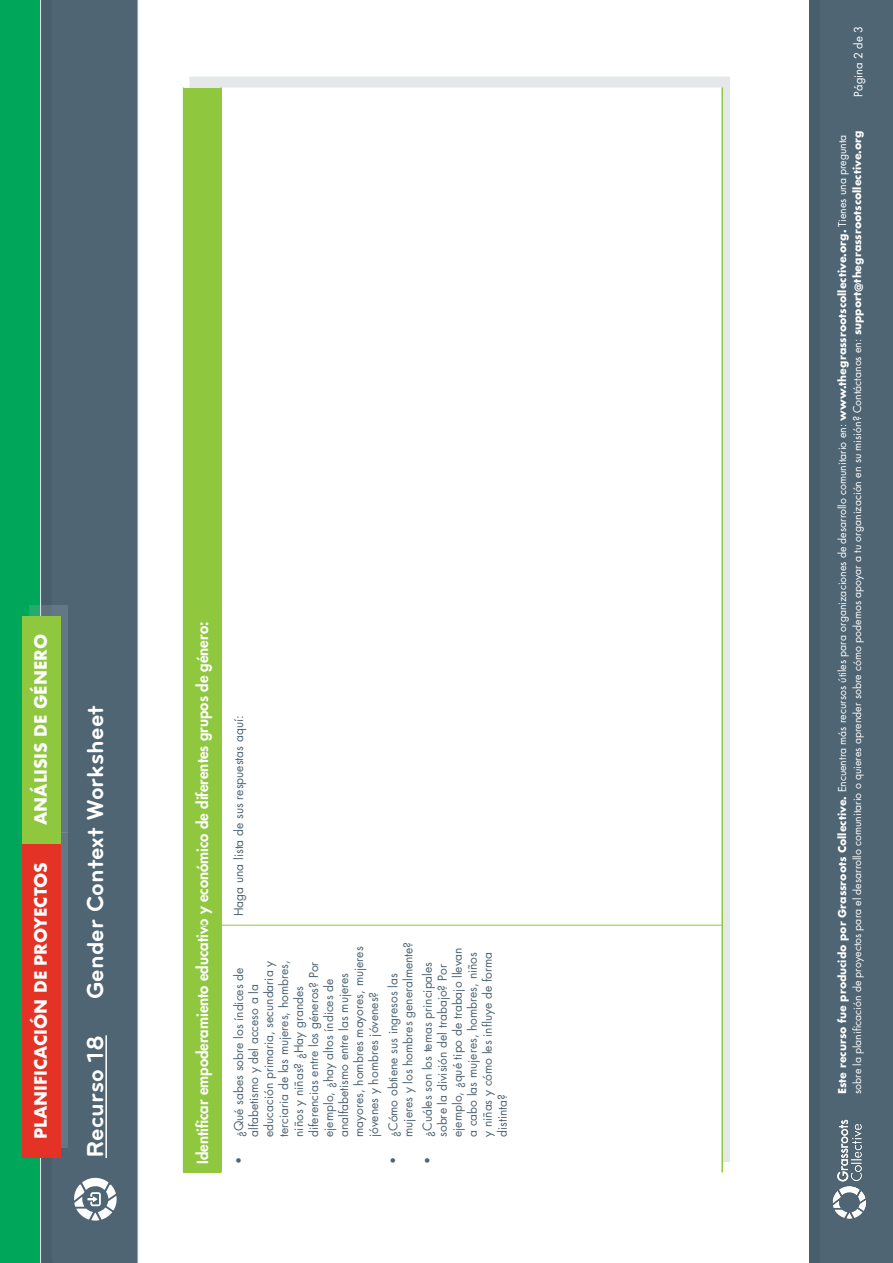
<style>
.page{position:relative;width:893px;height:1263px;background:#fff}
.page>*{position:absolute;margin:0;border:0;box-sizing:border-box;transform-origin:0 0}
.t1{font:700 24px "Bryant";color:#fff}
.t2{font:700 16.5px "Futura";letter-spacing:-.005em;color:#fff}
.t3{font:800 15px "Futura";color:#fff}
.t4{font:12px/15px "Futura";color:#4f6574}
.t5{font:11.25px "Futura";color:#fff}
.t6{font:10.5px/15px "Futura";color:#fff}
.s1{font-weight:700}
</style>
<div class="page">
<div style="left:37px;top:0;width:102px;height:1263px;background:#4f6574"></div>
<div style="left:0;top:0;width:40px;height:1263px;background:#00a65a"></div>
<div style="left:807px;top:0;width:86px;height:1263px;background:#4f6574"></div>
<hr style="left:105px;top:1035px;width:2px;height:123px;background:#fff">
<img style="left:832px;top:1119px;width:34px;height:100px">
<svg style="left:74px;top:1178px;width:43px;height:42px"></svg>
<div style="left:190px;top:77px;width:540px;height:1085px;background:#e4e8e9"></div>
<div style="left:184px;top:88px;width:37px;height:1084px;background:#8fc73e"></div>
<div style="left:222px;top:88px;width:499px;height:1074px;background:#fff"></div>
<hr style="left:183px;top:925px;width:1px;height:247px;background:#8fc73e">
<hr style="left:183px;top:88px;width:1px;height:837px;background:#8fc73e">
<hr style="left:220px;top:925px;width:2px;height:247px;background:#8fc73e">
<hr style="left:220px;top:88px;width:2px;height:837px;background:#8fc73e">
<hr style="left:721px;top:925px;width:2px;height:247px;background:#8fc73e">
<hr style="left:721px;top:88px;width:2px;height:837px;background:#8fc73e">
<hr style="left:192px;top:925px;width:530px;height:1px;background:#8fc73e">
<div style="left:29px;top:832px;width:38px;height:315px;background:#bcc5c9;opacity:.2"></div>
<div style="left:22px;top:843px;width:38px;height:315px;background:#e53226"></div>
<div style="left:29px;top:605px;width:38px;height:228px;background:#bcc5c9;opacity:.2"></div>
<div style="left:22px;top:616px;width:38px;height:227px;background:#8fc73e"></div>
<h2 class="t2" style="left:29px;top:825px;width:192px;rotate:-90deg">ANÁLISIS DE GÉNERO</h2>
<h2 class="t2" style="left:29px;top:1139px;width:278px;rotate:-90deg">PLANIFICACIÓN DE PROYECTOS</h2>
<h1 class="t1" style="left:82px;top:999px;width:295px;rotate:-90deg">Gender Context Worksheet</h1>
<h1 class="t1" style="left:82px;top:1158px;width:124px;rotate:-90deg">Recurso 18</h1>
<p class="t3" style="left:193px;top:1164px;width:543px;rotate:-90deg">Identificar empoderamiento educativo y económico de diferentes grupos de género:</p>
<p class="t4" style="left:231px;top:916px;width:202px;rotate:-90deg">Haga una lista de sus respuestas aquí:</p>
<p class="t4" style="left:231px;top:1137px;width:192px;text-indent:-27px;rotate:-90deg">• ¿Qué sabes sobre los índices de alfabetismo y del acceso a la educación primaria, secundaria y terciaria de las mujeres, hombres, niños y niñas? ¿Hay grandes diferencias entre los géneros? Por ejemplo, ¿hay altos índices de analfabetismo entre las mujeres mayores, hombres mayores, mujeres jóvenes y hombres jóvenes?</p>
<p class="t4" style="left:386px;top:1137px;width:197px;text-indent:-27px;rotate:-90deg">• ¿Cómo obtiene sus ingresos las mujeres y los hombres generalmente?</p>
<p class="t4" style="left:420px;top:1137px;width:191px;text-indent:-27px;rotate:-90deg">• ¿Cuáles son los temas principales sobre la división del trabajo? Por ejemplo, ¿qué tipo de trabajo llevan a cabo las mujeres, hombres, niños y niñas y cómo les influye de forma distinta?</p>
<p class="t5" style="left:851px;top:97px;width:72px;rotate:-90deg">Página 2 de 3</p>
<p class="t6" style="left:835px;top:1094px;width:965px;rotate:-90deg"><span class="s1">Este recurso fue producido por Grassroots Collective.</span> Encuentra más recursos útiles para organizaciones de desarrollo comunitario en: <span class="s1">www.thegrassrootscollective.org.</span> Tienes una pregunta sobre la planificación de proyectos para el desarrollo comunitario o quieres aprender sobre cómo podemos apoyar a tu organización en su misión? Contáctanos en: <span class="s1">support@thegrassrootscollective.org</span></p>
</div>
